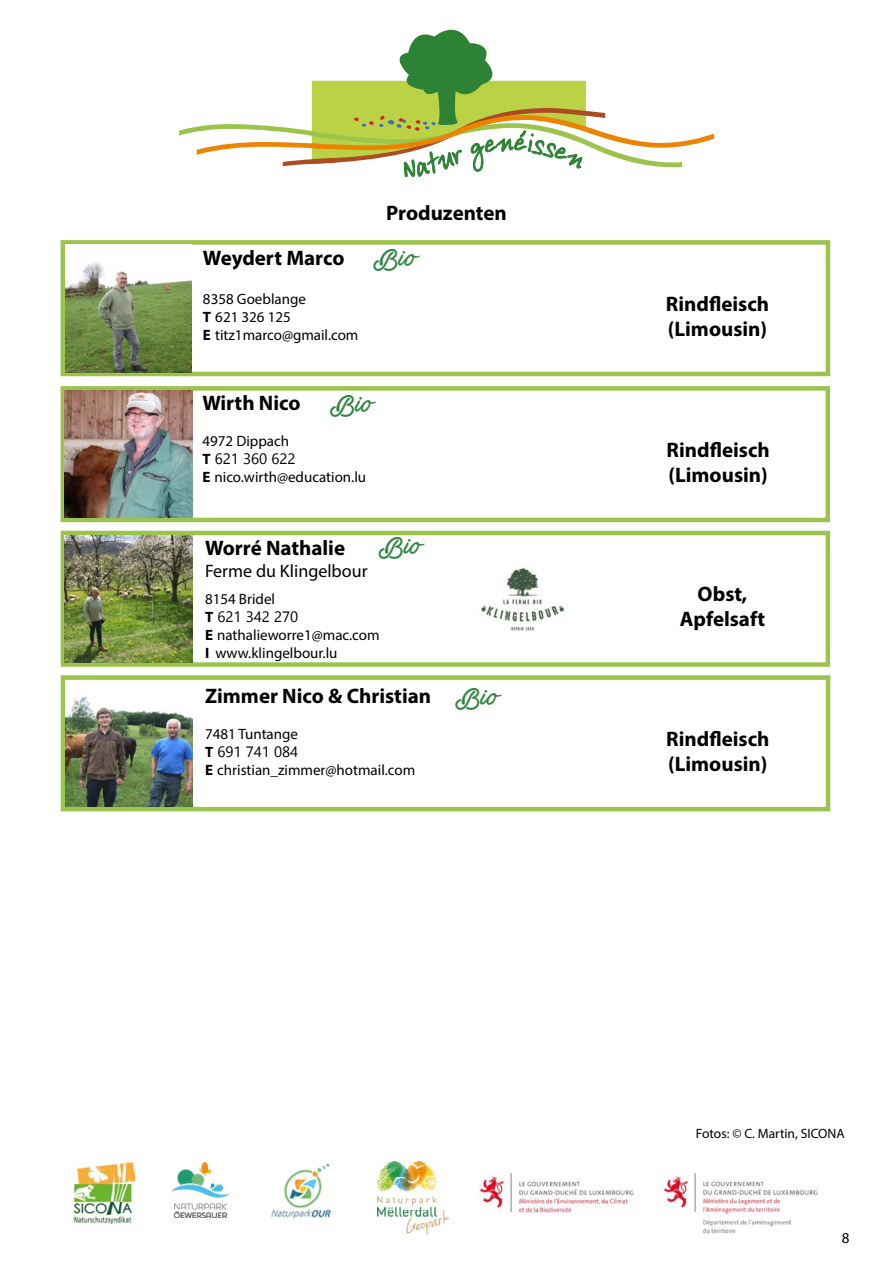
<style>
.page{position:relative;width:893px;height:1263px;background:#fff}
.page>*{position:absolute;margin:0;border:0;box-sizing:border-box;transform-origin:0 0}
.t1{font:27px "Actonia PERSONALUSE";color:#328641}
.t2{font:700 21px/25.2px "Myriad Pro";color:#000}
.t3{font:18px "Myriad Pro";color:#000}
.t4{font:15px/18px "Myriad Pro";color:#000}
.t5{font:700 15px "Myriad Pro";color:#000}
.t6{font:13.5px "Myriad Pro";color:#000}
.s1{font-weight:700}
</style>
<div class="page">
<svg style="left:179px;top:29px;width:535px;height:148px"></svg>
<div style="left:61px;top:675px;width:769px;height:136px;border:4px solid #9ac44b"></div>
<img style="left:65px;top:680px;width:128px;height:127px">
<img style="left:73px;top:1161px;width:62px;height:62px">
<img style="left:172px;top:1162px;width:57px;height:55px">
<img style="left:271px;top:1164px;width:60px;height:55px">
<img style="left:378px;top:1161px;width:70px;height:74px">
<img style="left:663px;top:1173px;width:155px;height:61px">
<img style="left:479px;top:1174px;width:155px;height:40px">
<div style="left:61px;top:531px;width:769px;height:136px;border:4px solid #9ac44b"></div>
<img style="left:65px;top:535px;width:127px;height:127px">
<img style="left:481px;top:567px;width:84px;height:64px">
<div style="left:61px;top:386px;width:769px;height:136px;border:4px solid #9ac44b"></div>
<img style="left:65px;top:391px;width:127px;height:127px">
<div style="left:61px;top:240px;width:769px;height:136px;border:4px solid #9ac44b"></div>
<img style="left:65px;top:245px;width:127px;height:127px">
<h2 class="t2" style="left:203px;top:244px;width:143px">Weydert Marco</h2>
<p class="t4" style="left:203px;top:290px;width:157px">8358 Goeblange<br><span class="s1">T</span> 621 326 125<br><span class="s1">E</span> titz1marco@gmail.com</p>
<h2 class="t2" style="left:386px;top:200px;width:122px">Produzenten</h2>
<h1 class="t1" style="left:374px;top:244px;width:44px">Bio</h1>
<h1 class="t1" style="left:330px;top:390px;width:44px">Bio</h1>
<h2 class="t2" style="left:202px;top:390px;width:100px">Wirth Nico</h2>
<p class="t4" style="left:202px;top:432px;width:88px">4972 Dippach</p>
<p class="t5" style="left:202px;top:450px;width:10px">T</p>
<p class="t4" style="left:202px;top:468px;width:165px"><span class="s1">E</span> nico.wirth@education.lu</p>
<h1 class="t1" style="left:379px;top:533px;width:44px">Bio</h1>
<h2 class="t2" style="left:205px;top:535px;width:142px">Worré Nathalie</h2>
<p class="t3" style="left:205px;top:559px;width:164px">Ferme du Klingelbour</p>
<p class="t4" style="left:205px;top:589px;width:72px">8154 Bridel</p>
<p class="t5" style="left:205px;top:607px;width:10px">T</p>
<p class="t4" style="left:205px;top:625px;width:176px"><span class="s1">E</span> nathalieworre1@mac.com<br><span class="s1">I</span> www.klingelbour.lu</p>
<h2 class="t2" style="left:205px;top:683px;width:228px">Zimmer Nico &amp; Christian</h2>
<p class="t4" style="left:205px;top:725px;width:95px">7481 Tuntange</p>
<p class="t5" style="left:205px;top:742px;width:10px">T</p>
<p class="t4" style="left:205px;top:761px;width:212px"><span class="s1">E</span> christian_zimmer@hotmail.com</p>
<h1 class="t1" style="left:456px;top:683px;width:44px">Bio</h1>
<h2 class="t2" style="left:666px;top:291px;width:105px">Rindfleisch (Limousin)</h2>
<h2 class="t2" style="left:666px;top:436px;width:105px">Rindfleisch (Limousin)</h2>
<h2 class="t2" style="left:680px;top:581px;width:87px;text-align:center">Obst,<br>Apfelsaft</h2>
<h2 class="t2" style="left:666px;top:725px;width:105px">Rindfleisch (Limousin)</h2>
<p class="t6" style="left:696px;top:1125px;width:150px">Fotos: © C. Martin, SICONA</p>
<p class="t4" style="left:842px;top:1229px;width:9px">8</p>
</div>
